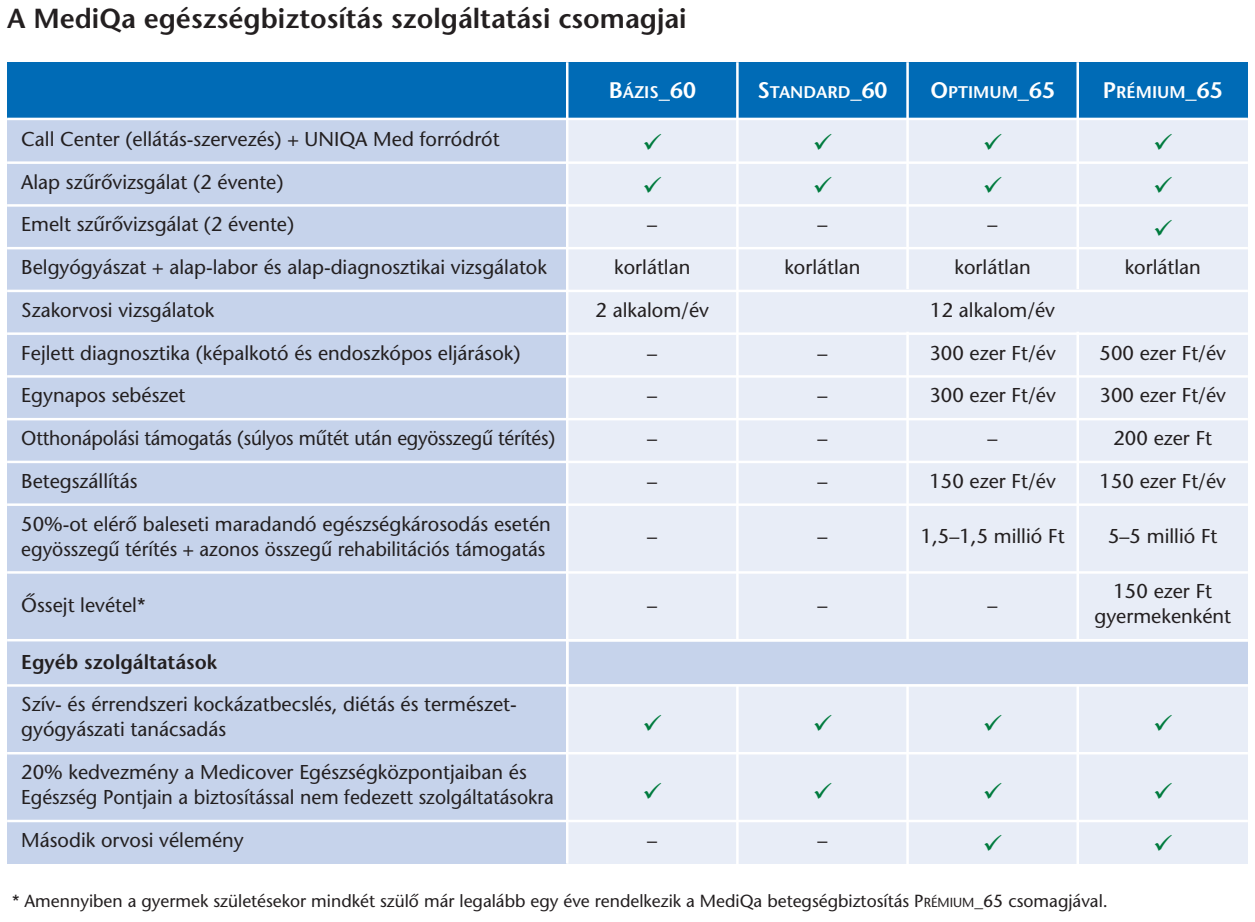
<style>
.page{position:relative;width:1255px;height:922px;background:#fff}
.page>*{position:absolute;margin:0;border:0;box-sizing:border-box;transform-origin:0 0}
.t1{font:27.5px "ITC Stone Sans M Semi";color:#231f20}
.t2{font:22.5px "ITC Stone Sans M Semi";color:#fff}
.t3{font:20px/25px "ITC Stone Sans M";color:#231f20}
.t4{font:20px "ITC Stone Sans M";color:#231f20;scale:.96 1}
.t5{font:20px "ITC Stone Sans M Semi";color:#231f20}
.t6{font:17.5px "ITC Stone Sans M";color:#231f20}
.t7{font:17px "ITC Stone Sans M Semi";color:#fff}
.s1{font-size:17px}
.s2{font-size:22.5px}
.s3{font-size:13px}
</style>
<div class="page">
<div style="left:7px;top:62px;width:1240px;height:801px;background:#c6d3eb"></div>
<div style="left:567px;top:62px;width:680px;height:801px;background:#e8edf7"></div>
<div style="left:7px;top:62px;width:1240px;height:57px;background:#006bb6"></div>
<hr style="left:566px;top:62px;width:2px;height:801px;background:#fff">
<hr style="left:736px;top:62px;width:2px;height:578px;background:#fff">
<hr style="left:736px;top:684px;width:2px;height:181px;background:#fff">
<hr style="left:906px;top:684px;width:2px;height:181px;background:#fff">
<hr style="left:1076px;top:684px;width:2px;height:181px;background:#fff">
<hr style="left:906px;top:331px;width:2px;height:309px;background:#fff">
<hr style="left:906px;top:62px;width:2px;height:227px;background:#fff">
<hr style="left:1076px;top:331px;width:2px;height:309px;background:#fff">
<hr style="left:1076px;top:62px;width:2px;height:227px;background:#fff">
<hr style="left:7px;top:161px;width:1240px;height:3px;background:#fff">
<hr style="left:7px;top:204px;width:1240px;height:3px;background:#fff">
<hr style="left:7px;top:247px;width:1240px;height:2px;background:#fff">
<hr style="left:7px;top:289px;width:1240px;height:3px;background:#fff">
<hr style="left:7px;top:332px;width:1240px;height:3px;background:#fff">
<hr style="left:7px;top:375px;width:1240px;height:2px;background:#fff">
<hr style="left:7px;top:418px;width:1240px;height:2px;background:#fff">
<hr style="left:7px;top:460px;width:1240px;height:3px;background:#fff">
<hr style="left:7px;top:503px;width:1240px;height:3px;background:#fff">
<hr style="left:7px;top:571px;width:1240px;height:2px;background:#fff">
<hr style="left:7px;top:638px;width:1240px;height:3px;background:#fff">
<hr style="left:7px;top:684px;width:1240px;height:2px;background:#fff">
<hr style="left:7px;top:751px;width:1240px;height:3px;background:#fff">
<hr style="left:7px;top:819px;width:1240px;height:3px;background:#fff">
<hr style="left:7px;top:118px;width:1240px;height:2px;background:#fff">
<div style="left:569px;top:641px;width:678px;height:42px;background:#c6d3eb"></div>
<h1 class="t1" style="left:7px;top:8px;width:681px">A MediQa egészségbiztosítás szolgáltatási csomagjai</h1>
<p class="t2" style="left:608px;top:82px;width:89px">B<span class="s1">ÁZIS</span>_60</p>
<p class="t7" style="left:757px;top:86px;width:132px"><span class="s2">S</span>TANDARD<span class="s2">_60</span></p>
<p class="t7" style="left:930px;top:86px;width:126px"><span class="s2">O</span>PTIMUM<span class="s2">_65</span></p>
<p class="t7" style="left:1102px;top:86px;width:121px"><span class="s2">P</span>RÉMIUM<span class="s2">_65</span></p>
<p class="t3" style="left:21px;top:129px;width:480px">Call Center (ellátás-szervezés) + uNiQA Med forródrót</p>
<p class="t3" style="left:21px;top:171px;width:264px">Alap szűrővizsgálat (2 évente)</p>
<p class="t3" style="left:21px;top:214px;width:274px">Emelt szűrővizsgálat (2 évente)</p>
<p class="t3" style="left:647px;top:214px;width:11px">–</p>
<p class="t3" style="left:817px;top:214px;width:11px">–</p>
<p class="t3" style="left:987px;top:214px;width:11px">–</p>
<p class="t3" style="left:21px;top:257px;width:527px">Belgyógyászat + alap-labor és alap-diagnosztikai vizsgálatok</p>
<p class="t3" style="left:614px;top:257px;width:78px">korlátlan</p>
<p class="t3" style="left:784px;top:257px;width:78px">korlátlan</p>
<p class="t3" style="left:954px;top:257px;width:78px">korlátlan</p>
<p class="t3" style="left:1124px;top:257px;width:78px">korlátlan</p>
<p class="t3" style="left:21px;top:299px;width:195px">Szakorvosi vizsgálatok</p>
<p class="t3" style="left:595px;top:299px;width:115px">2 alkalom/év</p>
<p class="t3" style="left:930px;top:299px;width:126px">12 alkalom/év</p>
<p class="t3" style="left:21px;top:342px;width:500px">Fejlett diagnosztika (képalkotó és endoszkópos eljárások)</p>
<p class="t3" style="left:647px;top:342px;width:11px">–</p>
<p class="t3" style="left:817px;top:342px;width:11px">–</p>
<p class="t3" style="left:929px;top:342px;width:128px">300 ezer Ft/év</p>
<p class="t3" style="left:1099px;top:342px;width:128px">500 ezer Ft/év</p>
<p class="t3" style="left:21px;top:385px;width:166px">Egynapos sebészet</p>
<p class="t3" style="left:647px;top:385px;width:11px">–</p>
<p class="t3" style="left:817px;top:385px;width:11px">–</p>
<p class="t3" style="left:929px;top:385px;width:128px">300 ezer Ft/év</p>
<p class="t3" style="left:1099px;top:385px;width:128px">300 ezer Ft/év</p>
<p class="t4" style="left:21px;top:431px;width:557px">Otthonápolási támogatás (súlyos műtét után egyösszegű térítés)</p>
<p class="t3" style="left:647px;top:428px;width:11px">–</p>
<p class="t3" style="left:817px;top:428px;width:11px">–</p>
<p class="t3" style="left:987px;top:428px;width:11px">–</p>
<p class="t3" style="left:1113px;top:428px;width:100px">200 ezer Ft</p>
<p class="t3" style="left:21px;top:470px;width:118px">Betegszállítás</p>
<p class="t3" style="left:647px;top:470px;width:11px">–</p>
<p class="t3" style="left:817px;top:470px;width:11px">–</p>
<p class="t3" style="left:929px;top:470px;width:128px">150 ezer Ft/év</p>
<p class="t3" style="left:1099px;top:470px;width:128px">150 ezer Ft/év</p>
<p class="t3" style="left:21px;top:513px;width:531px">50%-ot elérô baleseti maradandó egészségkárosodás esetén egyösszegű térítés + azonos összegû rehabilitációs támogatás</p>
<p class="t3" style="left:647px;top:526px;width:11px">–</p>
<p class="t3" style="left:817px;top:526px;width:11px">–</p>
<p class="t3" style="left:920px;top:526px;width:145px">1,5–1,5 millió Ft</p>
<p class="t3" style="left:1108px;top:526px;width:111px">5–5 millió Ft</p>
<p class="t3" style="left:21px;top:595px;width:126px">Őssejt levétel*</p>
<p class="t3" style="left:647px;top:595px;width:11px">–</p>
<p class="t3" style="left:817px;top:595px;width:11px">–</p>
<p class="t3" style="left:987px;top:595px;width:11px">–</p>
<p class="t5" style="left:21px;top:654px;width:197px">Egyéb szolgáltatások</p>
<p class="t3" style="left:21px;top:694px;width:497px">Szív- és érrendszeri kockázatbecslés, diétás és természet&shy;gyógyászati tanácsadás</p>
<p class="t3" style="left:21px;top:761px;width:534px">20% kedvezmény a Medicover Egészségközpontjaiban és<br>Egészség Pontjain a biztosítással nem fedezett szolgáltatásokra</p>
<p class="t3" style="left:21px;top:829px;width:224px">Második orvosi vélemény</p>
<p class="t3" style="left:647px;top:829px;width:11px">–</p>
<p class="t3" style="left:817px;top:829px;width:11px">–</p>
<p class="t3" style="left:1094px;top:581px;width:138px;text-align:center">150 ezer Ft gyermekenként</p>
<p class="t6" style="left:12px;top:894px;width:1097px">* Amennyiben a gyermek születésekor mindkét szülô már legalább egy éve rendelkezik a MediQa betegségbiztosítás P<span class="s3">réMiuM</span>_65 csomagjával.</p>
</div>
